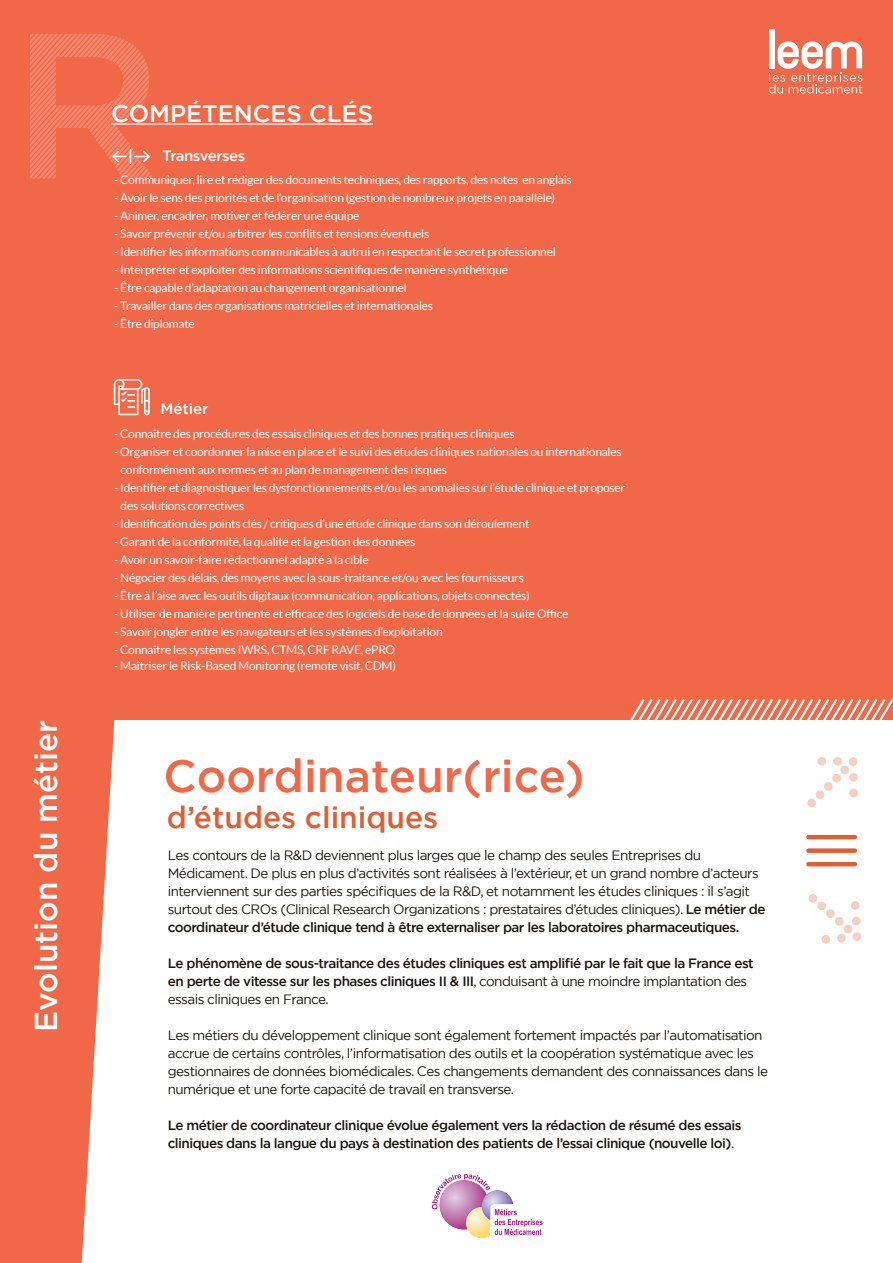
<style>
.page{position:relative;width:893px;height:1263px;background:#fff}
.page>*{position:absolute;margin:0;border:0;box-sizing:border-box;transform-origin:0 0}
.t1{font:500 45px "Gotham";color:#f06847}
.t2{font:500 31.5px "Gotham";color:#fff}
.t3{font:500 30px "Gotham";color:#de5f34}
.t4{font:500 24px "Gotham";color:#fff}
.t5{font:500 15px "Gotham";letter-spacing:-.03em;color:#fff}
.t6{font:13.5px/18px "Gotham";letter-spacing:-.04em;color:#1d160f}
.t7{font:500 13.5px/18px "Gotham";letter-spacing:-.04em;color:#1d160f}
.t8{font:12px/18px "Lato";letter-spacing:-.02em;color:#fff}
.s1{font-weight:500}
.s2{font-weight:400}
</style>
<div class="page">
<div style="left:0;top:0;width:893px;height:719px;background:#f06847"></div>
<svg style="left:0;top:719px;width:116px;height:544px;fill:#f06847"></svg>
<hr style="left:111px;top:123px;width:262px;height:2px;background:#fff">
<svg style="left:432px;top:1174px;width:111px;height:64px"></svg>
<div style="left:769px;top:29px;width:6px;height:39px;background:#fff"></div>
<svg style="left:769px;top:41px;width:93px;height:53px"></svg>
<hr style="left:808px;top:835px;width:47px;height:4px;background:#de5f34">
<div style="left:808px;top:848px;width:47px;height:5px;background:#de5f34"></div>
<hr style="left:808px;top:862px;width:47px;height:4px;background:#de5f34">
<div style="left:849px;top:757px;width:8px;height:9px;background:#f5cfc2;border-radius:50%"></div>
<div style="left:840px;top:766px;width:9px;height:8px;background:#f5cfc2;border-radius:50%"></div>
<div style="left:832px;top:774px;width:9px;height:8px;background:#f5cfc2;border-radius:50%"></div>
<svg style="left:824px;top:782px;width:9px;height:9px"></svg>
<div style="left:816px;top:790px;width:8px;height:9px;background:#f5cfc2;border-radius:50%"></div>
<div style="left:807px;top:799px;width:9px;height:8px;background:#f5cfc2;border-radius:50%"></div>
<div style="left:833px;top:757px;width:9px;height:8px;background:#f5cfc2;border-radius:50%"></div>
<div style="left:817px;top:757px;width:9px;height:8px;background:#f5cfc2;border-radius:50%"></div>
<svg style="left:849px;top:773px;width:9px;height:9px"></svg>
<div style="left:849px;top:788px;width:9px;height:9px;background:#f5cfc2;border-radius:50%"></div>
<div style="left:852px;top:932px;width:9px;height:9px;background:#f5cfc2;border-radius:50%"></div>
<svg style="left:844px;top:924px;width:9px;height:9px"></svg>
<svg style="left:835px;top:917px;width:9px;height:9px"></svg>
<svg style="left:826px;top:909px;width:9px;height:9px"></svg>
<svg style="left:817px;top:901px;width:9px;height:9px"></svg>
<svg style="left:808px;top:894px;width:9px;height:9px"></svg>
<svg style="left:852px;top:916px;width:9px;height:9px"></svg>
<svg style="left:851px;top:901px;width:9px;height:9px"></svg>
<div style="left:837px;top:934px;width:9px;height:9px;background:#f5cfc2;border-radius:50%"></div>
<svg style="left:821px;top:935px;width:9px;height:9px"></svg>
<svg style="left:114px;top:379px;width:36px;height:36px"></svg>
<svg style="left:30px;top:34px;width:124px;height:144px"></svg>
<svg style="left:557px;top:699px;width:336px;height:21px"></svg>
<h2 class="t2" style="left:25px;top:1032px;width:314px;rotate:-90deg">Evolution du métier</h2>
<h3 class="t4" style="left:111px;top:98px;width:264px">COMPÉTENCES CLÉS</h3>
<p class="t5" style="left:162px;top:146px;width:85px">Transverses</p>
<p class="t8" style="left:114px;top:171px;width:459px">- Communiquer, lire et rédiger des documents techniques, des rapports, des notes en anglais</p>
<p class="t8" style="left:114px;top:189px;width:442px">- Avoir le sens des priorités et de l’organisation (gestion de nombreux projets en parallèle)</p>
<p class="t8" style="left:114px;top:207px;width:247px">- Animer, encadrer, motiver et fédérer une équipe</p>
<p class="t8" style="left:114px;top:225px;width:316px">- Savoir prévenir et/ou arbitrer les conflits et tensions éventuels</p>
<p class="t8" style="left:114px;top:243px;width:443px">- Identifier les informations communicables à autrui en respectant le secret professionnel</p>
<p class="t8" style="left:114px;top:261px;width:395px">- Interpréter et exploiter des informations scientifiques de manière synthétique</p>
<p class="t8" style="left:114px;top:279px;width:294px">- Être capable d’adaptation au changement organisationnel</p>
<p class="t8" style="left:114px;top:297px;width:320px">- Travailler dans des organisations matricielles et internationales</p>
<p class="t8" style="left:114px;top:315px;width:82px">- Être diplomate</p>
<p class="t5" style="left:161px;top:399px;width:49px">Métier</p>
<p class="t8" style="left:114px;top:424px;width:402px">- Connaître des procédures des essais cliniques et des bonnes pratiques cliniques</p>
<p class="t8" style="left:121px;top:442px;width:503px;text-indent:-6px">- Organiser et coordonner la mise en place et le suivi des études cliniques nationales ou internationales conformément aux normes et au plan de management des risques</p>
<p class="t8" style="left:121px;top:478px;width:506px;text-indent:-6px">- Identifier et diagnostiquer les dysfonctionnements et/ou les anomalies sur l’étude clinique et proposer des solutions correctives</p>
<p class="t8" style="left:114px;top:514px;width:417px">- Identification des points clés / critiques d’une étude clinique dans son déroulement</p>
<p class="t8" style="left:114px;top:532px;width:303px">- Garant de la conformité, la qualité et la gestion des données</p>
<p class="t8" style="left:114px;top:550px;width:256px">- Avoir un savoir-faire rédactionnel adapté à la cible</p>
<p class="t8" style="left:114px;top:568px;width:411px">- Négocier des délais, des moyens avec la sous-traitance et/ou avec les fournisseurs</p>
<p class="t8" style="left:114px;top:586px;width:417px">- Être à l’aise avec les outils digitaux (communication, applications, objets connectés)</p>
<p class="t8" style="left:114px;top:604px;width:456px">- Utiliser de manière pertinente et efficace des logiciels de base de données et la suite Office</p>
<p class="t8" style="left:114px;top:622px;width:330px">- Savoir jongler entre les navigateurs et les systèmes d’exploitation</p>
<p class="t8" style="left:114px;top:640px;width:282px">- Connaître les systèmes IWRS, CTMS, CRF RAVE, ePRO</p>
<p class="t8" style="left:114px;top:657px;width:283px">- Maîtriser le Risk-Based Monitoring (remote visit, CDM)</p>
<h1 class="t1" style="left:164px;top:746px;width:422px">Coordinateur(rice)</h1>
<h3 class="t3" style="left:167px;top:798px;width:273px">d’études cliniques</h3>
<p class="t6" style="left:168px;top:846px;width:599px">Les contours de la R&amp;D deviennent plus larges que le champ des seules Entreprises du Médicament. De plus en plus d’activités sont réalisées à l’extérieur, et un grand nombre d’acteurs interviennent sur des parties spécifiques de la R&amp;D, et notamment les études cliniques : il s’agit surtout des CROs (Clinical Research Organizations : prestataires d’études cliniques). <span class="s1">Le métier de coordinateur d’étude clinique tend à être externaliser par les laboratoires pharmaceutiques.</span></p>
<p class="t7" style="left:168px;top:954px;width:587px">Le phénomène de sous-traitance des études cliniques est amplifié par le fait que la France est en perte de vitesse sur les phases cliniques II &amp; III<span class="s2">, conduisant à une moindre implantation des essais cliniques en France.</span></p>
<p class="t6" style="left:168px;top:1026px;width:602px">Les métiers du développement clinique sont également fortement impactés par l’automatisation accrue de certains contrôles, l’informatisation des outils et la coopération systématique avec les gestionnaires de données biomédicales. Ces changements demandent des connaissances dans le numérique et une forte capacité de travail en transverse.</p>
<p class="t7" style="left:168px;top:1116px;width:575px">Le métier de coordinateur clinique évolue également vers la rédaction de résumé des essais cliniques dans la langue du pays à destination des patients de l’essai clinique (nouvelle loi)<span class="s2">.</span></p>
</div>
